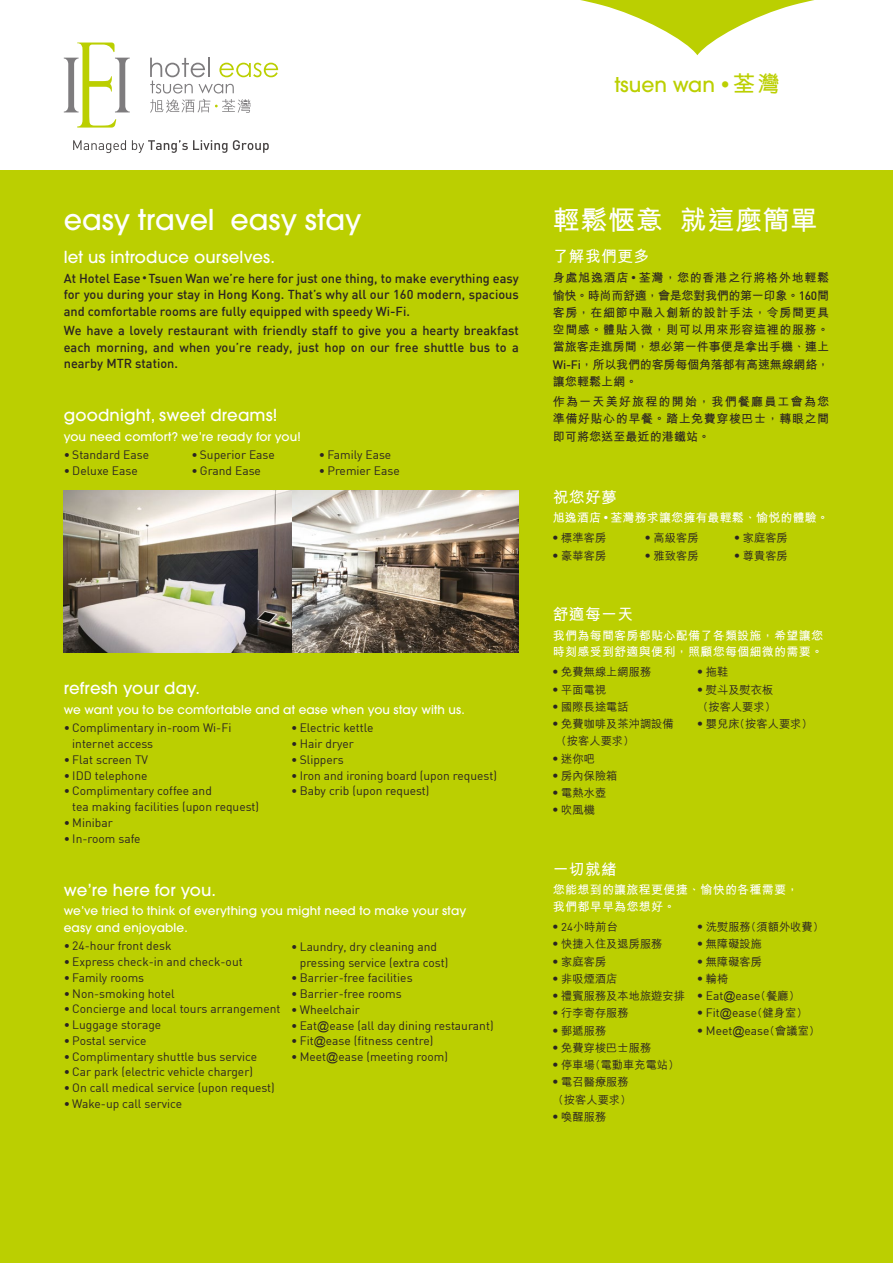
<style>
.page{position:relative;width:893px;height:1263px;background:#fff}
.page>*{position:absolute;margin:0;border:0;box-sizing:border-box;transform-origin:0 0}
.t1{font:500 28.5px "Avant Garde";color:#fff}
.t2{font:700 27px "M Hei HK";letter-spacing:.025em;color:#fff}
.t3{font:500 20.25px "Avant Garde";color:#bbcf01}
.t4{font:500 16.5px "Avant Garde";letter-spacing:.01em;color:#fff}
.t5{font:700 15.75px "M Hei HK";letter-spacing:.025em;color:#fff}
.t6{font:500 12.75px/16.5px "DIN";color:#2b2422;text-align:justify}
.t7{font:12px/15.8px "DIN";color:#2b2422}
.t8{font:700 12px/17.2px "M Hei HK";letter-spacing:.01em;color:#2b2422;text-align:justify}
.t9{font:500 12px/16.5px "Avant Garde";letter-spacing:.01em;color:#fff}
.t10{font:700 12px/16.5px "M Hei HK";letter-spacing:.025em;color:#fff}
.t11{font:500 11.25px/17.2px "M Hei HK";color:#2b2422}
.s1{font-family:"M Hei HK";font-weight:700;font-size:22.5px}
.s2{font-size:9.6px}
.s3{font-size:9px}
.s4{font-family:"DIN";font-weight:500}
.s5{font-family:"Arial"}
.s6{font-family:"DIN";font-weight:400}
.s7{font-family:"M Hei HK";font-weight:500;font-size:11.25px}
</style>
<div class="page">
<div style="left:0;top:170px;width:893px;height:1093px;background:#bbcf01"></div>
<svg style="left:580px;top:0;width:234px;height:55px"></svg>
<svg style="left:73px;top:140px;width:53px;height:13px"></svg>
<svg style="left:132px;top:140px;width:95px;height:13px"></svg>
<svg style="left:233px;top:140px;width:36px;height:13px"></svg>
<svg style="left:64px;top:43px;width:66px;height:85px"></svg>
<svg style="left:150px;top:58px;width:128px;height:55px"></svg>
<img style="left:64px;top:490px;width:455px;height:162px">
<h3 class="t3" style="left:615px;top:72px;width:167px">tsuen wan • <span class="s1">荃灣</span></h3>
<h1 class="t1" style="left:64px;top:202px;width:299px">easy travel easy stay</h1>
<h2 class="t2" style="left:553px;top:200px;width:266px">輕鬆愜意 就這麼簡單</h2>
<h3 class="t4" style="left:64px;top:247px;width:213px">let us introduce ourselves.</h3>
<p class="t6" style="left:64px;top:269px;width:457px">At Hotel Ease <span class="s2">•</span> Tsuen Wan we’re here for just one thing, to make everything easy for you during your stay in Hong Kong. That’s why all our 160 modern, spacious and comfortable rooms are fully equipped with speedy Wi-Fi.</p>
<p class="t6" style="left:64px;top:322px;width:456px">We have a lovely restaurant with friendly staff to give you a hearty breakfast each morning, and when you’re ready, just hop on our free shuttle bus to a nearby MTR station.</p>
<h3 class="t5" style="left:553px;top:245px;width:98px">了解我們更多</h3>
<p class="t8" style="left:553px;top:268px;width:278px">身處旭逸酒店<span class="s3">‧</span>荃灣，您的香港之行將格外地輕鬆愉快。時尚而舒適，會是您對我們的第一印象。<span class="s4">160</span>間客房，在細節中融入創新的設計手法，令房間更具空間感。體貼入微，則可以用來形容這裡的服務。當旅客走進房間，想必第一件事便是拿出手機、連上<span class="s4">Wi-Fi</span>，所以我們的客房每個角落都有高速無線網絡，讓您輕鬆上網。</p>
<p class="t8" style="left:553px;top:392px;width:278px">作為一天美好旅程的開始，我們餐廳員工會為您準備好貼心的早餐。踏上免費穿梭巴士，轉眼之間即可將您送至最近的港鐵站。</p>
<h3 class="t4" style="left:64px;top:405px;width:215px">goodnight, sweet dreams!</h3>
<p class="t9" style="left:64px;top:428px;width:238px">you need comfort? we’re ready for you!</p>
<p class="t7" style="left:64px;top:447px;width:87px">• Standard Ease</p>
<p class="t7" style="left:191px;top:447px;width:85px">• Superior Ease</p>
<p class="t7" style="left:319px;top:447px;width:74px">• Family Ease</p>
<p class="t7" style="left:64px;top:463px;width:75px">• Deluxe Ease</p>
<p class="t7" style="left:191px;top:463px;width:71px">• Grand Ease</p>
<p class="t7" style="left:319px;top:463px;width:82px">• Premier Ease</p>
<h3 class="t4" style="left:64px;top:678px;width:138px">refresh your day.</h3>
<p class="t9" style="left:64px;top:701px;width:403px">we want you to be comfortable and at ease when you stay with us.</p>
<p class="t7" style="left:72px;top:720px;width:161px;text-indent:-9px">• Complimentary in-room Wi-Fi internet access</p>
<p class="t7" style="left:64px;top:751px;width:86px">• Flat screen TV</p>
<p class="t7" style="left:64px;top:767px;width:85px">• IDD telephone</p>
<p class="t7" style="left:72px;top:783px;width:188px;text-indent:-9px">• Complimentary coffee and<br>tea making facilities (upon request)</p>
<p class="t7" style="left:64px;top:814px;width:51px">• Minibar</p>
<p class="t7" style="left:64px;top:830px;width:78px">• In-room safe</p>
<p class="t7" style="left:291px;top:720px;width:84px">• Electric kettle</p>
<p class="t7" style="left:291px;top:735px;width:64px">• Hair dryer</p>
<p class="t7" style="left:291px;top:751px;width:54px">• Slippers</p>
<p class="t7" style="left:291px;top:767px;width:207px">• Iron and ironing board (upon request)</p>
<p class="t7" style="left:291px;top:783px;width:140px">• Baby crib (upon request)</p>
<h3 class="t4" style="left:64px;top:879px;width:154px">we’re here for you.</h3>
<p class="t9" style="left:64px;top:903px;width:404px">we’ve tried to think of everything you might need to make your stay easy and enjoyable.</p>
<p class="t7" style="left:64px;top:938px;width:109px">• 24-hour front desk</p>
<p class="t7" style="left:64px;top:954px;width:180px">• Express check-in and check-out</p>
<p class="t7" style="left:64px;top:969px;width:82px">• Family rooms</p>
<p class="t7" style="left:64px;top:985px;width:112px">• Non-smoking hotel</p>
<p class="t7" style="left:64px;top:1001px;width:218px">• Concierge and local tours arrangement</p>
<p class="t7" style="left:64px;top:1017px;width:99px">• Luggage storage</p>
<p class="t7" style="left:64px;top:1032px;width:84px">• Postal service</p>
<p class="t7" style="left:64px;top:1048px;width:195px">• Complimentary shuttle bus service</p>
<p class="t7" style="left:64px;top:1064px;width:191px">• Car park (electric vehicle charger)</p>
<p class="t7" style="left:64px;top:1080px;width:213px">• On call medical service (upon request)</p>
<p class="t7" style="left:64px;top:1095px;width:120px">• Wake-up call service</p>
<p class="t7" style="left:300px;top:938px;width:150px;text-indent:-9px">• Laundry, dry cleaning and pressing service (extra cost)</p>
<p class="t7" style="left:291px;top:970px;width:123px">• Barrier-free facilities</p>
<p class="t7" style="left:291px;top:986px;width:112px">• Barrier-free rooms</p>
<p class="t7" style="left:291px;top:1001px;width:70px">• Wheelchair</p>
<p class="t7" style="left:291px;top:1017px;width:204px">• Eat<span class="s5">@</span>ease (all day dining restaurant)</p>
<p class="t7" style="left:291px;top:1033px;width:144px">• Fit<span class="s5">@</span>ease (fitness centre)</p>
<p class="t7" style="left:291px;top:1049px;width:158px">• Meet<span class="s5">@</span>ease (meeting room)</p>
<h3 class="t5" style="left:553px;top:485px;width:66px">祝您好夢</h3>
<p class="t10" style="left:553px;top:508px;width:278px">旭逸酒店<span class="s3">‧</span>荃灣務求讓您擁有最輕鬆、愉悅的體驗。</p>
<p class="t11" style="left:550px;top:529px;width:58px">‧ 標準客房</p>
<p class="t11" style="left:642px;top:529px;width:58px">‧ 高級客房</p>
<p class="t11" style="left:731px;top:529px;width:58px">‧ 家庭客房</p>
<p class="t11" style="left:550px;top:546px;width:58px">‧ 豪華客房</p>
<p class="t11" style="left:642px;top:546px;width:58px">‧ 雅致客房</p>
<p class="t11" style="left:731px;top:546px;width:58px">‧ 尊貴客房</p>
<h3 class="t5" style="left:553px;top:603px;width:82px">舒適每一天</h3>
<p class="t10" style="left:553px;top:626px;width:272px">我們為每間客房都貼心配備了各類設施，希望讓您時刻感受到舒適與便利，照顧您每個細微的需要。</p>
<p class="t11" style="left:550px;top:663px;width:103px">‧ 免費無線上網服務</p>
<p class="t11" style="left:550px;top:680px;width:58px">‧ 平面電視</p>
<p class="t11" style="left:550px;top:697px;width:81px">‧ 國際長途電話</p>
<p class="t11" style="left:550px;top:714px;width:126px">‧ 免費咖啡及茶沖調設備</p>
<p class="t11" style="left:561px;top:732px;width:69px">(按客人要求)</p>
<p class="t11" style="left:550px;top:749px;width:47px">‧ 迷你吧</p>
<p class="t11" style="left:550px;top:766px;width:69px">‧ 房內保險箱</p>
<p class="t11" style="left:550px;top:783px;width:58px">‧ 電熱水壺</p>
<p class="t11" style="left:550px;top:801px;width:47px">‧ 吹風機</p>
<p class="t11" style="left:694px;top:663px;width:36px">‧ 拖鞋</p>
<p class="t11" style="left:694px;top:680px;width:81px">‧ 熨斗及熨衣板</p>
<p class="t11" style="left:703px;top:697px;width:69px">(按客人要求)</p>
<p class="t11" style="left:694px;top:714px;width:114px">‧ 嬰兒床(按客人要求)</p>
<h3 class="t5" style="left:553px;top:858px;width:66px">一切就緒</h3>
<p class="t10" style="left:553px;top:881px;width:247px">您能想到的讓旅程更便捷、愉快的各種需要，我們都早早為您想好。</p>
<p class="t11" style="left:550px;top:917px;width:70px">‧ <span class="s6">24</span>小時前台</p>
<p class="t11" style="left:550px;top:935px;width:114px">‧ 快捷入住及退房服務</p>
<p class="t11" style="left:550px;top:952px;width:58px">‧ 家庭客房</p>
<p class="t11" style="left:550px;top:969px;width:69px">‧ 非吸煙酒店</p>
<p class="t11" style="left:550px;top:986px;width:137px">‧ 禮賓服務及本地旅遊安排</p>
<p class="t11" style="left:550px;top:1003px;width:81px">‧ 行李寄存服務</p>
<p class="t11" style="left:550px;top:1021px;width:58px">‧ 郵遞服務</p>
<p class="t11" style="left:550px;top:1038px;width:103px">‧ 免費穿梭巴士服務</p>
<p class="t11" style="left:550px;top:1055px;width:126px">‧ 停車場(電動車充電站)</p>
<p class="t11" style="left:550px;top:1072px;width:81px">‧ 電召醫療服務</p>
<p class="t11" style="left:558px;top:1090px;width:69px">(按客人要求)</p>
<p class="t11" style="left:550px;top:1107px;width:58px">‧ 喚醒服務</p>
<p class="t11" style="left:694px;top:917px;width:126px">‧ 洗熨服務(須額外收費) ‧ 無障礙設施<br>‧ 無障礙客房<br>‧ 輪椅</p>
<p class="t7" style="left:694px;top:987px;width:122px;line-height:17.2px"><span class="s7">‧</span> Eat<span class="s5">@</span>ease<span class="s7">(餐廳)<br>‧</span> Fit<span class="s5">@</span>ease<span class="s7">(健身室) ‧</span> Meet<span class="s5">@</span>ease<span class="s7">(會議室)</span></p>
</div>
